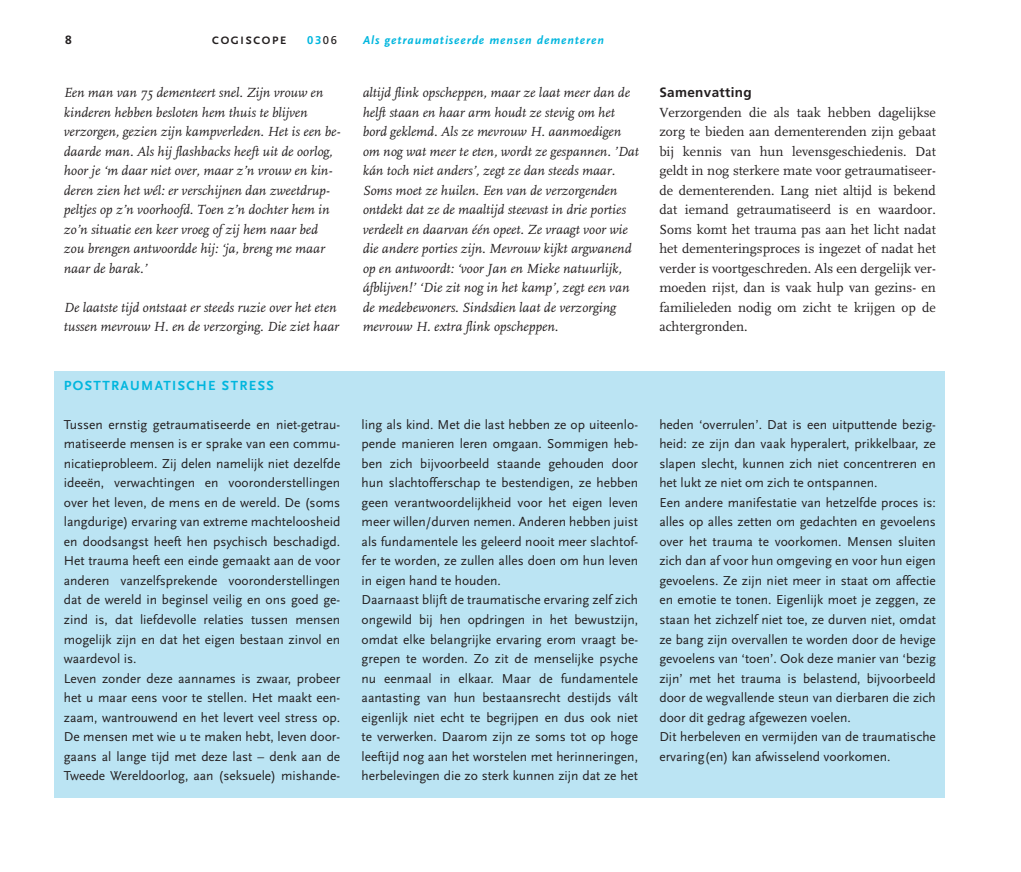
<style>
.page{position:relative;width:1021px;height:872px;background:#fff}
.page>*{position:absolute;margin:0;border:0;box-sizing:border-box;transform-origin:0 0}
.t1{font:italic 13.8px/19.5px "FF Scala";color:#231f20}
.t2{font:13.8px/19.5px "FF Scala";color:#231f20;text-align:justify}
.t3{font:700 13.8px "Scala Sans";letter-spacing:.1em;color:#00b6de}
.t4{font:13.5px/19.5px "Scala Sans";color:#231f20}
.t5{font:700 13.5px "Frutiger LT Std";letter-spacing:.025em;color:#231f20}
.t6{font:italic 700 12px "Scala Sans";letter-spacing:.075em;color:#00b6de}
.t7{font:700 11.25px "Scala Sans";letter-spacing:.15em;color:#231f20}
.t8{font:700 11.25px "Frutiger LT Std";color:#00b6de}
.s1{font-weight:400;color:#231f20}
</style>
<div class="page">
<div style="left:54px;top:371px;width:890px;height:427px;background:#bbe4f3"></div>
<p class="t7" style="left:212px;top:34px;width:75px">COG ISCOPE</p>
<p class="t8" style="left:307px;top:33px;width:32px">03<span class="s1">06</span></p>
<p class="t6" style="left:363px;top:33px;width:242px">Als getraumatiseerde mensen dementeren</p>
<p class="t1" style="left:64px;top:83px;width:278px">Een man van 75 dementeert snel. Zijn vrouw en kinderen hebben besloten hem thuis te blijven verzorgen, gezien zijn kampverleden. Het is een be&shy;daarde man. Als hij flashbacks heeft uit de oorlog, hoor je ‘m daar niet over, maar z’n vrouw en kin&shy;deren zien het wél: er verschijnen dan zweetdrup&shy;peltjes op z’n voorhoofd. Toen z’n dochter hem in zo’n situatie een keer vroeg of zij hem naar bed zou brengen antwoordde hij: ‘ja, breng me maar naar de barak.’</p>
<p class="t1" style="left:64px;top:298px;width:277px">De laatste tijd ontstaat er steeds ruzie over het eten tussen mevrouw H. en de verzorging. Die ziet haar</p>
<p class="t1" style="left:362px;top:83px;width:278px">altijd flink opscheppen, maar ze laat meer dan de helft staan en haar arm houdt ze stevig om het bord geklemd. Als ze mevrouw H. aanmoedigen om nog wat meer te eten, wordt ze gespannen. ’Dat kán toch niet anders’, zegt ze dan steeds maar.<br>Soms moet ze huilen. Een van de verzorgenden ontdekt dat ze de maaltijd steevast in drie porties verdeelt en daarvan één opeet. Ze vraagt voor wie die andere porties zijn. Mevrouw kijkt argwanend op en antwoordt: ‘voor Jan en Mieke natuurlijk, áfblijven!’ ‘Die zit nog in het kamp’, zegt een van de medebewoners. Sindsdien laat de verzorging mevrouw H. extra flink opscheppen.</p>
<p class="t5" style="left:659px;top:85px;width:94px">Samenvatting</p>
<p class="t2" style="left:659px;top:103px;width:278px">Verzorgenden die als taak hebben dagelijkse zorg te bieden aan dementerenden zijn gebaat bij kennis van hun levensgeschiedenis. Dat geldt in nog sterkere mate voor getraumatiseer&shy;de dementerenden. Lang niet altijd is bekend dat iemand getraumatiseerd is en waardoor.<br>Soms komt het trauma pas aan het licht nadat het dementeringsproces is ingezet of nadat het verder is voortgeschreden. Als een dergelijk ver&shy;moeden rijst, dan is vaak hulp van gezins- en familieleden nodig om zicht te krijgen op de achtergronden.</p>
<p class="t3" style="left:64px;top:378px;width:31px">POSTTRAU</p>
<p class="t3" style="left:141px;top:378px;width:90px">MATISCHE STR</p>
<p class="t3" style="left:249px;top:378px;width:18px">ESS</p>
<p class="t4" style="left:64px;top:415px;width:278px">Tussen ernstig getraumatiseerde en niet-getrau&shy;matiseerde mensen is er sprake van een commu&shy;nicatieprobleem. Zij delen namelijk niet dezelfde ideeën, verwachtingen en vooronderstellingen over het leven, de mens en de wereld. De (soms langdurige) ervaring van extreme machteloosheid en doodsangst heeft hen psychisch beschadigd.<br>Het trauma heeft een einde gemaakt aan de voor anderen vanzelfsprekende vooronderstellingen dat de wereld in beginsel veilig en ons goed ge&shy;zind is, dat liefdevolle relaties tussen mensen mogelijk zijn en dat het eigen bestaan zinvol en waardevol is.<br>Leven zonder deze aannames is zwaar, probeer het u maar eens voor te stellen. Het maakt een&shy;zaam, wantrouwend en het levert veel stress op.<br>De mensen met wie u te maken hebt, leven door&shy;gaans al lange tijd met deze last – denk aan de Tweede Wereldoorlog, aan (seksuele) mishande-</p>
<p class="t4" style="left:361px;top:415px;width:278px">ling als kind. Met die last hebben ze op uiteenlo&shy;pende manieren leren omgaan. Sommigen heb&shy;ben zich bijvoorbeeld staande gehouden door hun slachtofferschap te bestendigen, ze hebben geen verantwoordelijkheid voor het eigen leven meer willen/durven nemen. Anderen hebben juist als fundamentele les geleerd nooit meer slachtof&shy;fer te worden, ze zullen alles doen om hun leven in eigen hand te houden.<br>Daarnaast blijft de traumatische ervaring zelf zich ongewild bij hen opdringen in het bewustzijn, omdat elke belangrijke ervaring erom vraagt be&shy;grepen te worden. Zo zit de menselijke psyche nu eenmaal in elkaar. Maar de fundamentele aantasting van hun bestaansrecht destijds vált eigenlijk niet echt te begrijpen en dus ook niet te verwerken. Daarom zijn ze soms tot op hoge leeftijd nog aan het worstelen met herinneringen, herbelevingen die zo sterk kunnen zijn dat ze het</p>
<p class="t4" style="left:659px;top:415px;width:278px">heden ‘overrulen’. Dat is een uitputtende bezig&shy;heid: ze zijn dan vaak hyperalert, prikkelbaar, ze slapen slecht, kunnen zich niet concentreren en het lukt ze niet om zich te ontspannen.<br>Een andere manifestatie van hetzelfde proces is: alles op alles zetten om gedachten en gevoelens over het trauma te voorkomen. Mensen sluiten zich dan af voor hun omgeving en voor hun eigen gevoelens. Ze zijn niet meer in staat om affectie en emotie te tonen. Eigenlijk moet je zeggen, ze staan het zichzelf niet toe, ze durven niet, omdat ze bang zijn overvallen te worden door de hevige gevoelens van ‘toen’. Ook deze manier van ‘bezig zijn’ met het trauma is belastend, bijvoorbeeld door de wegvallende steun van dierbaren die zich door dit gedrag afgewezen voelen.<br>Dit herbeleven en vermijden van de traumatische ervaring(en) kan afwisselend voorkomen.</p>
</div>
